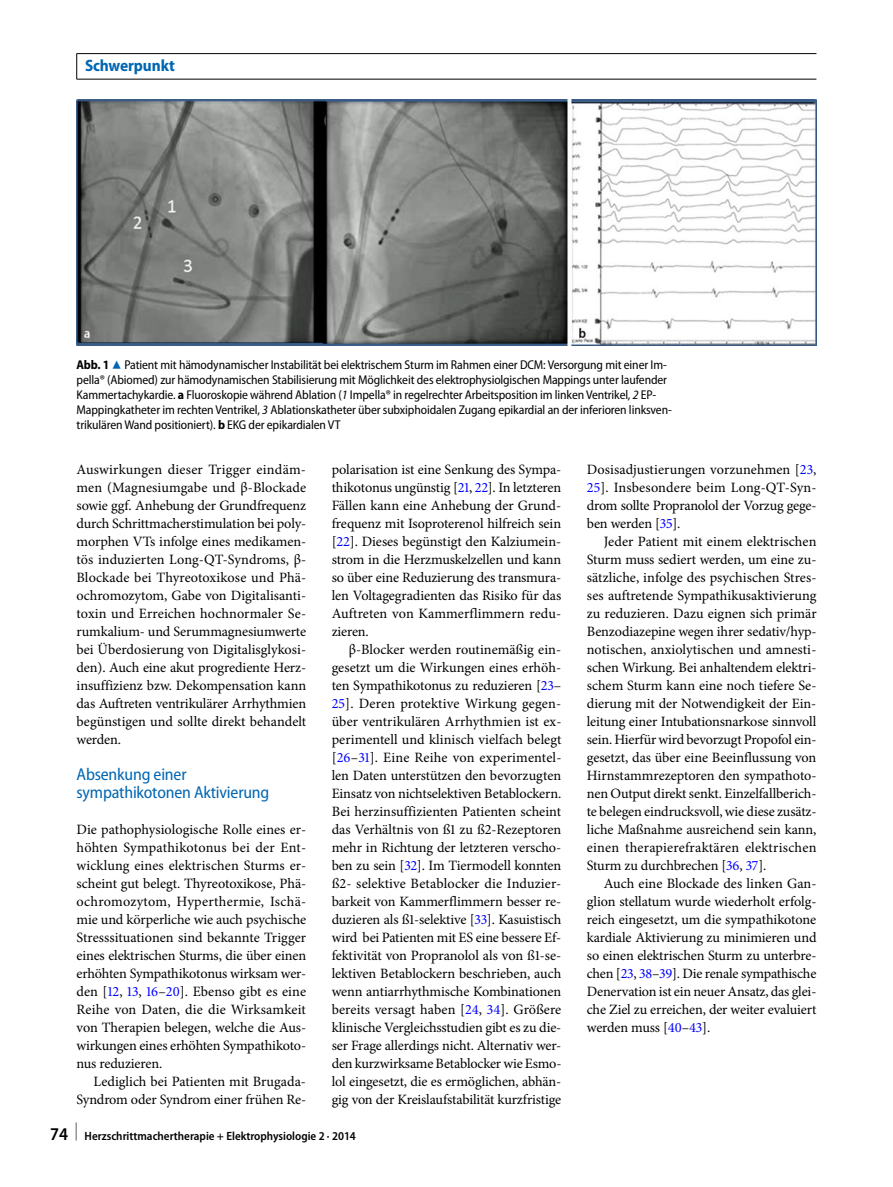
<style>
.page{position:relative;width:893px;height:1187px;background:#fff}
.page>*{position:absolute;margin:0;border:0;box-sizing:border-box;transform-origin:0 0}
.t1{font:semi-condensed 17.25px/18px "Myriad Pro";letter-spacing:-.01em;color:#0066b3}
.t2{font:700 semi-condensed 16.5px "Myriad Pro";letter-spacing:-.005em;color:#0066b3}
.t3{font:14.25px/18px "Minion Pro";letter-spacing:-.005em;color:#000;text-align:justify}
.t4{font:semi-condensed 12.75px/15px "Myriad Pro";letter-spacing:-.01em;color:#000}
.t5{font:600 semi-condensed 12px "Myriad Pro";color:#000}
.s1{font-weight:700}
.s2{font-family:"Blik Buttons";font-stretch:normal;font-size:13.5px;color:#0066b3}
.s3{font-style:italic}
.s4{color:#00f}
.s5{font-size:18px}
</style>
<div class="page">
<hr style="left:77px;top:53px;width:739px;height:1px;background:#000">
<svg style="left:76px;top:54px;width:1px;height:25px"></svg>
<hr style="left:77px;top:79px;width:739px;height:1px;background:#000">
<img style="left:77px;top:100px;width:739px;height:245px">
<p class="t2" style="left:85px;top:57px;width:91px">Schwerpunkt</p>
<p class="t4" style="left:77px;top:358px;width:597px"><span class="s1">Abb. 1</span> <span class="s2">8</span> Patient mit hämodynamischer Instabilität bei elektrischem Sturm im Rahmen einer DCM: Versorgung mit einer Im&shy;pella® (Abiomed) zur hämodynamischen Stabilisierung mit Möglichkeit des elektrophysiolgischen Mappings unter laufender Kammertachykardie. <span class="s1">a</span> Fluoroskopie während Ablation (<span class="s3">1</span> Impella® in regelrechter Arbeitsposition im linken Ventrikel, <span class="s3">2</span> EP-Mappingkatheter im rechten Ventrikel, <span class="s3">3</span> Ablationskatheter über subxiphoidalen Zugang epikardial an der inferioren linksven&shy;trikulären Wand positioniert). <span class="s1">b</span> EKG der epikardialen VT</p>
<p class="t3" style="left:77px;top:460px;width:231px;text-align:left">Auswirkungen dieser Trigger eindäm&shy;men (Magnesiumgabe und β-Blockade sowie ggf. Anhebung der Grundfrequenz durch Schrittmacherstimulation bei poly&shy;morphen VTs infolge eines medikamen&shy;tös induzierten Long-QT-Syndroms, β-Blockade bei Thyreotoxikose und Phä&shy;ochromozytom, Gabe von Digitalisanti&shy;toxin und Erreichen hochnormaler Se&shy;rumkalium- und Serummagnesiumwerte bei Überdosierung von Digitalisglykosi&shy;den). Auch eine akut progrediente Herz&shy;insuffizienz bzw. Dekompensation kann das Auftreten ventrikulärer Arrhythmien begünstigen und sollte direkt behandelt werden.</p>
<p class="t1" style="left:77px;top:765px;width:194px">Absenkung einer sympathikotonen Aktivierung</p>
<p class="t3" style="left:77px;top:820px;width:231px">Die pathophysiologische Rolle eines er&shy;höhten Sympathikotonus bei der Ent&shy;wicklung eines elektrischen Sturms er&shy;scheint gut belegt. Thyreotoxikose, Phä&shy;ochromozytom, Hyperthermie, Ischä&shy;mie und körperliche wie auch psychische Stresssituationen sind bekannte Trigger eines elektrischen Sturms, die über einen erhöhten Sympathikotonus wirksam wer&shy;den [<span class="s4">12</span>, <span class="s4">13</span>, <span class="s4">16</span>–<span class="s4">20</span>]. Ebenso gibt es eine Reihe von Daten, die die Wirksamkeit von Therapien belegen, welche die Aus&shy;wirkungen eines erhöhten Sympathikoto&shy;nus reduzieren.</p>
<p class="t3" style="left:77px;top:1072px;width:231px;text-align:right">Lediglich bei Patienten mit Brugada-<br>Syndrom oder Syndrom einer frühen Re-</p>
<p class="t3" style="left:332px;top:460px;width:231px">polarisation ist eine Senkung des Sympa&shy;thikotonus ungünstig [<span class="s4">21</span>, <span class="s4">22</span>]. In letzteren Fällen kann eine Anhebung der Grund&shy;frequenz mit Isoproterenol hilfreich sein [<span class="s4">22</span>]. Dieses begünstigt den Kalziumein&shy;strom in die Herzmuskelzellen und kann so über eine Reduzierung des transmura&shy;len Voltagegradienten das Risiko für das Auftreten von Kammerflimmern redu&shy;zieren.</p>
<p class="t3" style="left:332px;top:640px;width:231px;text-indent:17px">β-Blocker werden routinemäßig ein&shy;gesetzt um die Wirkungen eines erhöh&shy;ten Sympathikotonus zu reduzieren [<span class="s4">23</span>– <span class="s4">25</span>]. Deren protektive Wirkung gegen&shy;über ventrikulären Arrhythmien ist ex&shy;perimentell und klinisch vielfach belegt [<span class="s4">26</span>–<span class="s4">31</span>]. Eine Reihe von experimentel&shy;len Daten unterstützen den bevorzugten Einsatz von nichtselektiven Betablockern.<br>Bei herzinsuffizienten Patienten scheint das Verhältnis von ß1 zu ß2-Rezeptoren mehr in Richtung der letzteren verscho&shy;ben zu sein [<span class="s4">32</span>]. Im Tiermodell konnten ß2- selektive Betablocker die Induzier&shy;barkeit von Kammerflimmern besser re&shy;duzieren als ß1-selektive [<span class="s4">33</span>]. Kasuistisch wird bei Patienten mit ES eine bessere Ef&shy;fektivität von Propranolol als von ß1-se&shy;lektiven Betablockern beschrieben, auch wenn antiarrhythmische Kombinationen bereits versagt haben [<span class="s4">24</span>, <span class="s4">34</span>]. Größere klinische Vergleichsstudien gibt es zu die&shy;ser Frage allerdings nicht. Alternativ wer&shy;den kurzwirksame Betablocker wie Esmo&shy;lol eingesetzt, die es ermöglichen, abhän&shy;gig von der Kreislaufstabilität kurzfristige</p>
<p class="t5" style="left:50px;top:1129px;width:307px"><span class="s5">74 </span><sup>|</sup> Herzschrittmachertherapie + Elektrophysiologie 2 · 2014</p>
<p class="t3" style="left:587px;top:460px;width:231px">Dosisadjustierungen vorzunehmen [<span class="s4">23</span>, <span class="s4">25</span>]. Insbesondere beim Long-QT-Syn&shy;drom sollte Propranolol der Vorzug gege&shy;ben werden [<span class="s4">35</span>].</p>
<p class="t3" style="left:587px;top:532px;width:231px;text-indent:17px">Jeder Patient mit einem elektrischen Sturm muss sediert werden, um eine zu&shy;sätzliche, infolge des psychischen Stres&shy;ses auftretende Sympathikusaktivierung zu reduzieren. Dazu eignen sich primär Benzodiazepine wegen ihrer sedativ/hyp&shy;notischen, anxiolytischen und amnesti&shy;schen Wirkung. Bei anhaltendem elektri&shy;schem Sturm kann eine noch tiefere Se&shy;dierung mit der Notwendigkeit der Ein&shy;leitung einer Intubationsnarkose sinnvoll sein. Hierfür wird bevorzugt Propofol ein&shy;gesetzt, das über eine Beeinflussung von Hirnstammrezeptoren den sympathoto&shy;nen Output direkt senkt. Einzelfallberich&shy;te belegen eindrucksvoll, wie diese zusätz&shy;liche Maßnahme ausreichend sein kann, einen therapierefraktären elektrischen Sturm zu durchbrechen [<span class="s4">36</span>, <span class="s4">37</span>].</p>
<p class="t3" style="left:587px;top:874px;width:231px;text-indent:17px">Auch eine Blockade des linken Gan&shy;glion stellatum wurde wiederholt erfolg&shy;reich eingesetzt, um die sympathikotone kardiale Aktivierung zu minimieren und so einen elektrischen Sturm zu unterbre&shy;chen [<span class="s4">23</span>, <span class="s4">38</span>–<span class="s4">39</span>]. Die renale sympathische Denervation ist ein neuer Ansatz, das glei&shy;che Ziel zu erreichen, der weiter evaluiert werden muss [<span class="s4">40</span>–<span class="s4">43</span>].</p>
</div>
